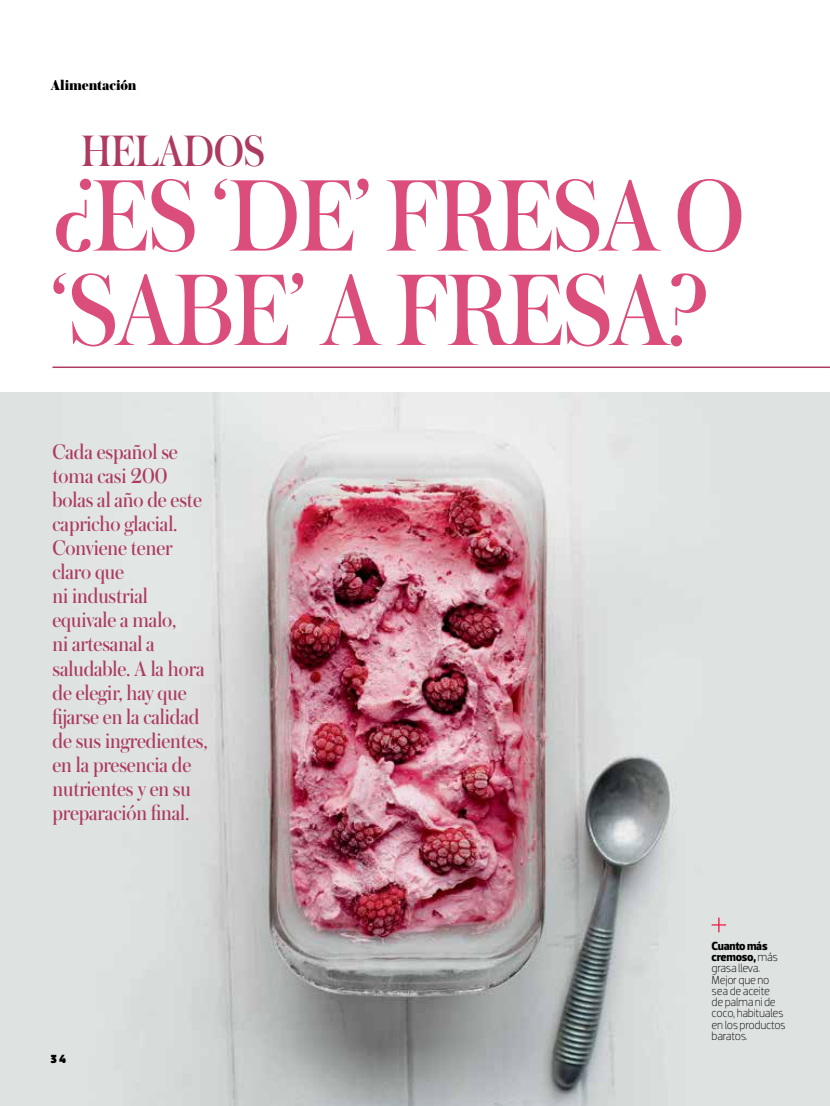
<style>
.page{position:relative;width:830px;height:1106px;background:#fff}
.page>*{position:absolute;margin:0;border:0;box-sizing:border-box;transform-origin:0 0}
.t1{font:106.8px/94.3px "Austin";letter-spacing:-.01em;color:#db4d7a}
.t2{font:46.2px "Austin";letter-spacing:-.01em;color:#ad3a61}
.t3{font:22.5px/24px "Austin";letter-spacing:-.005em;color:#ad3a61}
.t4{font:900 15px "Austin";letter-spacing:-.015em;color:#000}
.t5{font:300 12px/11.2px "Dobra";letter-spacing:-.025em;color:#000}
.t6{font:900 12px "Dobra";color:#000}
.s1{font-weight:700}
</style>
<div class="page">
<img style="left:0;top:392px;width:829px;height:714px">
<svg style="left:711px;top:917px;width:14px;height:15px"></svg>
<hr style="left:52px;top:366px;width:777px;height:2px;background:#ad3a61">
<p class="t4" style="left:51px;top:74px;width:87px">Alimentación</p>
<h2 class="t2" style="left:81px;top:120px;width:185px">helados</h2>
<h1 class="t1" style="left:51px;top:166px;width:694px">¿es ‘de’ fresa o ‘sabe’ a fresa?</h1>
<p class="t3" style="left:52px;top:439px;width:157px">Cada español se toma casi 200 bolas al año de este capricho glacial.<br>Conviene tener claro que<br>ni industrial equivale a malo,<br>ni artesanal a saludable. A la hora de elegir, hay que fijarse en la calidad de sus ingredientes, en la presencia de nutrientes y en su preparación final.</p>
<p class="t6" style="left:51px;top:1052px;width:17px">34</p>
<p class="t5" style="left:711px;top:940px;width:76px"><span class="s1">Cuanto más cremoso,</span> más grasa lleva.<br>Mejor que no sea de aceite<br>de palma ni de coco, habituales en los productos baratos.</p>
</div>
